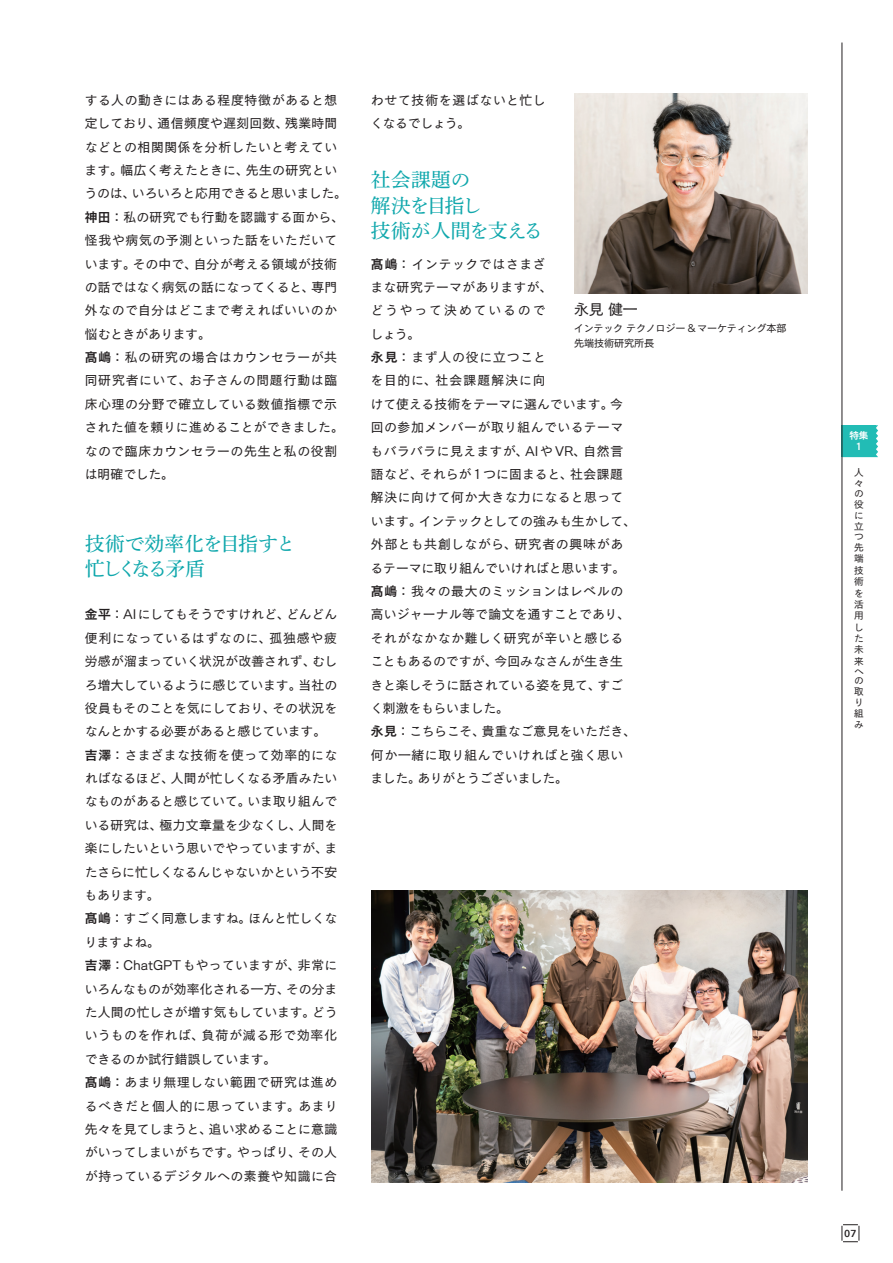
<style>
.page{position:relative;width:893px;height:1263px;background:#fff}
.page>*{position:absolute;margin:0;border:0;box-sizing:border-box;transform-origin:0 0}
.vol15_特集1_本文小見出し_N{font:19.65px/25.5px "Shuei Min Pr 6 N M";letter-spacing:-.005em;color:#0fa7ac}
.vol15_特集1_本文小見出し_N-2{font:19.65px/25.5px "Shuei Min Pr 6 N M";letter-spacing:-.045em;color:#0fa7ac}
.vol15_特集1_プロフィルお名前{font:14.85px "New Cezanne Pro N M";color:#231f20}
.vol15_特集1_本文12Q_N{font:12.75px/23.4px "New Cezanne Pro N M";letter-spacing:.025em;color:#231f20}
.vol15_特集1_本文12Q_N-2{font:12.75px/23.4px "New Cezanne Pro N M";letter-spacing:.05em;color:#231f20}
.vol15_特集1_本文12Q_N-3{font:12.75px/23.4px "New Cezanne Pro N M";letter-spacing:-.005em;color:#231f20}
.INTEC_CAP_9_5Q_N{font:10.05px "New Cezanne Pro N M";letter-spacing:-.02em;color:#231f20}
.t1{font:600 10.05px "Avenir Next";color:#231f20}
.t2{font:9.6px/11.1px "New Cezanne Pro N M";color:#231f20}
.t3{font:9.6px "New Cezanne Pro N DB";color:#fff}
.s1{font-family:"New Cezanne Pro N DB"}
</style>
<div class="page">
<svg style="left:876px;top:425px;width:2px;height:32px"></svg>
<div style="left:842px;top:425px;width:34px;height:32px;background:#22bcb5"></div>
<hr style="left:842px;top:43px;width:1px;height:1148px;background:#231f20">
<img style="left:371px;top:891px;width:437px;height:291px">
<img style="left:574px;top:94px;width:234px;height:199px">
<svg style="left:842px;top:1224px;width:18px;height:18px"></svg>
<p class="vol15_特集1_本文12Q_N" style="left:85px;top:87px;width:264px">する人の動きにはある程度特徴があると想定しており、通信頻度や遅刻回数、残業時間などとの相関関係を分析したいと考えています。幅広く考えたときに、先生の研究というのは、いろいろと応用できると思いました。</p>
<p class="vol15_特集1_本文12Q_N" style="left:85px;top:204px;width:261px"><span class="s1">神田</span>：私の研究でも行動を認識する面から、怪我や病気の予測といった話をいただいています。その中で、自分が考える領域が技術の話ではなく病気の話になってくると、専門外なので自分はどこまで考えればいいのか悩むときがあります。</p>
<p class="vol15_特集1_本文12Q_N" style="left:85px;top:344px;width:261px"><span class="s1">髙嶋</span>：私の研究の場合はカウンセラーが共同研究者にいて、お子さんの問題行動は臨床心理の分野で確立している数値指標で示された値を頼りに進めることができました。なので臨床カウンセラーの先生と私の役割は明確でした。</p>
<p class="vol15_特集1_本文小見出し_N-2" style="left:85px;top:528px;width:212px">技術で効率化を目指すと忙しくなる矛盾</p>
<p class="vol15_特集1_本文12Q_N" style="left:85px;top:601px;width:254px;text-align:justify"><span class="s1">金平</span>：AIにしてもそうですけれど、どんどん便利になっているはずなのに、孤独感や疲労感が溜まっていく状況が改善されず、むしろ増大しているように感じています。当社の役員もそのことを気にしており、その状況をなんとかする必要があると感じています。</p>
<p class="vol15_特集1_本文12Q_N" style="left:85px;top:741px;width:254px;text-align:justify"><span class="s1">吉澤</span>：さまざまな技術を使って効率的になればなるほど、人間が忙しくなる矛盾みたいなものがあると感じていて。いま取り組んでいる研究は、極力文章量を少なくし、人間を楽にしたいという思いでやっていますが、またさらに忙しくなるんじゃないかという不安もあります。</p>
<p class="vol15_特集1_本文12Q_N-3" style="left:84px;top:905px;width:254px"><span class="s1">髙嶋</span>：すごく同意しますね。ほんと忙しくなりますよね。</p>
<p class="vol15_特集1_本文12Q_N" style="left:85px;top:952px;width:254px;text-align:justify"><span class="s1">吉澤</span>：ChatGPTもやっていますが、非常にいろんなものが効率化される一方、その分また人間の忙しさが増す気もしています。どういうものを作れば、負荷が減る形で効率化できるのか試行錯誤しています。</p>
<p class="vol15_特集1_本文12Q_N" style="left:85px;top:1069px;width:254px;text-align:justify"><span class="s1">髙嶋</span>：あまり無理しない範囲で研究は進めるべきだと個人的に思っています。あまり先々を見てしまうと、追い求めることに意識がいってしまいがちです。やっぱり、その人が持っているデジタルへの素養や知識に合</p>
<p class="vol15_特集1_本文12Q_N-2" style="left:370px;top:87px;width:177px">わせて技術を選ばないと忙しくなるでしょう。</p>
<p class="vol15_特集1_本文小見出し_N" style="left:371px;top:164px;width:174px">社会課題の<br>解決を目指し<br>技術が人間を支える</p>
<p class="vol15_特集1_本文12Q_N-2" style="left:370px;top:250px;width:183px"><span class="s1">髙嶋</span>：インテックではさまざまな研究テーマがありますが、どうやって決めているのでしょう。</p>
<p class="vol15_特集1_本文12Q_N" style="left:370px;top:344px;width:267px"><span class="s1">永見</span>：まず人の役に立つこと<br>を目的に、社会課題解決に向<br>けて使える技術をテーマに選んでいます。今回の参加メンバーが取り組んでいるテーマもバラバラに見えますが、AIや VR、自然言語など、それらが1つに固まると、社会課題解決に向けて何か大きな力になると思っています。インテックとしての強みも生かして、外部とも共創しながら、研究者の興味があるテーマに取り組んでいければと思います。</p>
<p class="vol15_特集1_本文12Q_N" style="left:370px;top:578px;width:261px"><span class="s1">髙嶋</span>：我々の最大のミッションはレベルの高いジャーナル等で論文を通すことであり、それがなかなか難しく研究が辛いと感じることもあるのですが、今回みなさんが生き生きと楽しそうに話されている姿を見て、すごく刺激をもらいました。</p>
<p class="vol15_特集1_本文12Q_N" style="left:371px;top:718px;width:267px"><span class="s1">永見</span>：こちらこそ、貴重なご意見をいただき、何か一緒に取り組んでいければと強く思いました。ありがとうございました。</p>
<p class="vol15_特集1_プロフィルお名前" style="left:574px;top:296px;width:65px">永見 健一</p>
<p class="INTEC_CAP_9_5Q_N" style="left:574px;top:319px;width:214px">インテック テクノロジー &amp;マーケティング本部</p>
<p class="INTEC_CAP_9_5Q_N" style="left:574px;top:334px;width:82px">先端技術研究所長</p>
<p class="t3" style="left:849px;top:427px;width:21px">特集</p>
<p class="t3" style="left:854px;top:438px;width:11px">１</p>
<p class="t2" style="left:854px;top:466px;width:11px;text-align:justify">人々の役に立つ先端技術を活用した未来</p>
<p class="t2" style="left:854px;top:665px;width:11px;line-height:9.1px">への</p>
<p class="t2" style="left:854px;top:684px;width:11px">取り組み</p>
<p class="t1" style="left:844px;top:1225px;width:14px">07</p>
</div>
